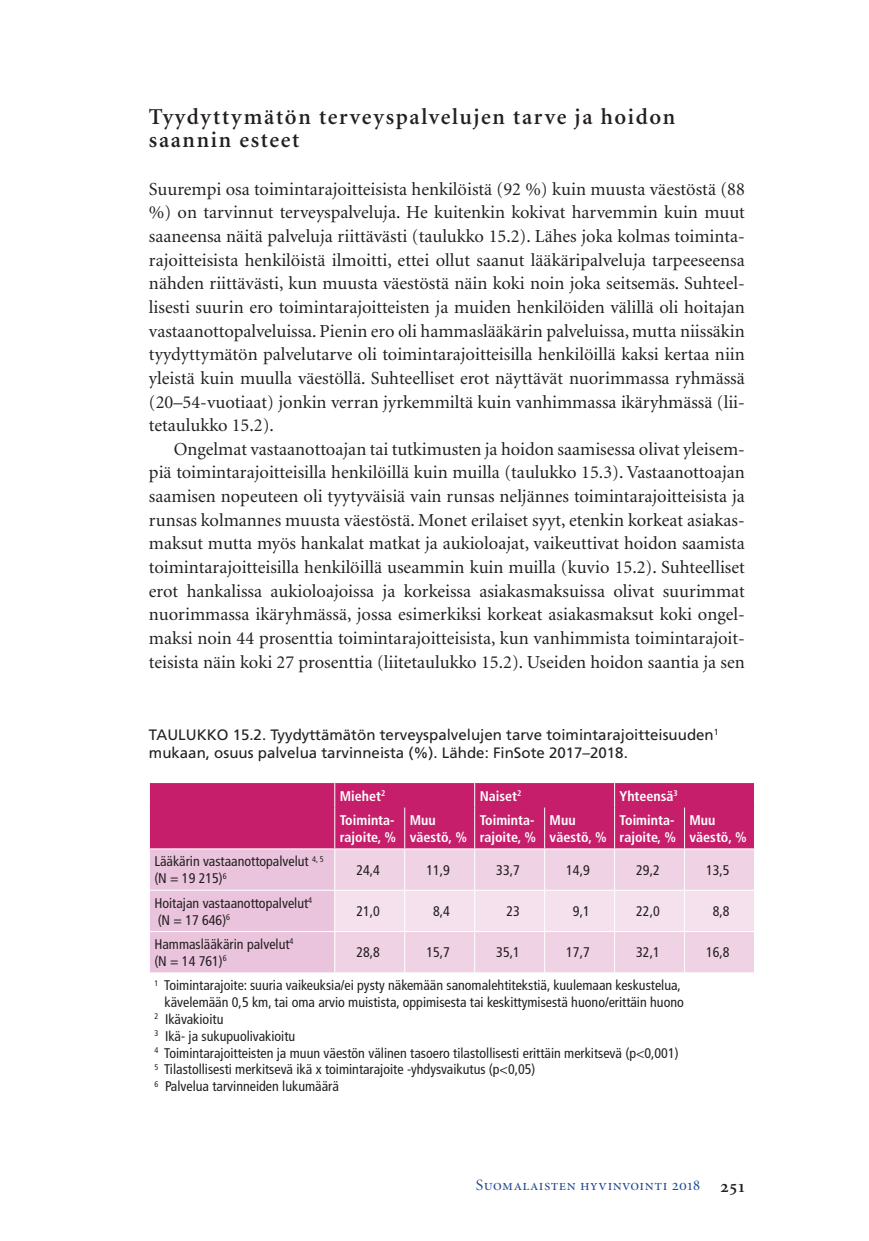
<style>
.page{position:relative;width:869px;height:1241px;background:#fff}
.page>*{position:absolute;margin:0;border:0;box-sizing:border-box;transform-origin:0 0}
.t1{font:600 22.75px/23.6px "Minion";letter-spacing:.07em;color:#231f20}
.t2{font:18.38px/23.6px "Minion";color:#231f20;text-align:justify}
.t3{font:15.75px "Minion Display Regular SC";letter-spacing:.03em;color:#1c458e}
.t4{font:15.05px/18px "Frutiger";color:#231f20}
.t5{font:condensed 14px/16.8px "Frutiger";color:#231f20}
.t6{font:700 condensed 14px/16.8px "Frutiger";color:#fff}
.s1{font-family:"Minion Semibold SC";font-size:17.85px;color:#231f20}
</style>
<div class="page">
<svg style="left:149px;top:783px;width:605px;height:189px;background:#e093b9"></svg>
<hr style="left:334px;top:807px;width:1px;height:41px;background:#fff">
<hr style="left:404px;top:807px;width:1px;height:41px;background:#fff">
<hr style="left:474px;top:807px;width:1px;height:41px;background:#fff">
<hr style="left:544px;top:807px;width:1px;height:41px;background:#fff">
<hr style="left:614px;top:807px;width:1px;height:41px;background:#fff">
<hr style="left:683px;top:807px;width:1px;height:41px;background:#fff">
<hr style="left:753px;top:807px;width:1px;height:41px;background:#fff">
<hr style="left:149px;top:848px;width:185px;height:1px;background:#fff">
<hr style="left:149px;top:849px;width:1px;height:40px;background:#fff">
<hr style="left:149px;top:889px;width:185px;height:1px;background:#fff">
<hr style="left:149px;top:890px;width:1px;height:41px;background:#fff">
<hr style="left:149px;top:931px;width:185px;height:1px;background:#fff">
<hr style="left:149px;top:931px;width:1px;height:41px;background:#fff">
<hr style="left:334px;top:848px;width:70px;height:1px;background:#fff">
<hr style="left:334px;top:849px;width:1px;height:40px;background:#fff">
<hr style="left:404px;top:848px;width:70px;height:1px;background:#fff">
<hr style="left:404px;top:849px;width:1px;height:40px;background:#fff">
<hr style="left:474px;top:848px;width:70px;height:1px;background:#fff">
<hr style="left:474px;top:849px;width:1px;height:40px;background:#fff">
<hr style="left:544px;top:848px;width:70px;height:1px;background:#fff">
<hr style="left:544px;top:849px;width:1px;height:40px;background:#fff">
<hr style="left:614px;top:848px;width:70px;height:1px;background:#fff">
<hr style="left:614px;top:849px;width:1px;height:40px;background:#fff">
<hr style="left:684px;top:848px;width:70px;height:1px;background:#fff">
<hr style="left:683px;top:849px;width:1px;height:40px;background:#fff">
<hr style="left:753px;top:849px;width:1px;height:40px;background:#fff">
<hr style="left:334px;top:931px;width:1px;height:41px;background:#fff">
<hr style="left:404px;top:931px;width:1px;height:41px;background:#fff">
<hr style="left:474px;top:931px;width:1px;height:41px;background:#fff">
<hr style="left:544px;top:931px;width:1px;height:41px;background:#fff">
<hr style="left:614px;top:931px;width:1px;height:41px;background:#fff">
<hr style="left:683px;top:931px;width:1px;height:41px;background:#fff">
<hr style="left:753px;top:931px;width:1px;height:41px;background:#fff">
<hr style="left:334px;top:889px;width:70px;height:1px;background:#fff">
<hr style="left:334px;top:890px;width:1px;height:41px;background:#fff">
<hr style="left:334px;top:931px;width:70px;height:1px;background:#fff">
<hr style="left:404px;top:889px;width:70px;height:1px;background:#fff">
<hr style="left:404px;top:890px;width:1px;height:41px;background:#fff">
<hr style="left:404px;top:931px;width:70px;height:1px;background:#fff">
<hr style="left:474px;top:889px;width:70px;height:1px;background:#fff">
<hr style="left:474px;top:890px;width:1px;height:41px;background:#fff">
<hr style="left:474px;top:931px;width:70px;height:1px;background:#fff">
<hr style="left:544px;top:889px;width:70px;height:1px;background:#fff">
<hr style="left:544px;top:890px;width:1px;height:41px;background:#fff">
<hr style="left:544px;top:931px;width:70px;height:1px;background:#fff">
<hr style="left:614px;top:889px;width:70px;height:1px;background:#fff">
<hr style="left:614px;top:890px;width:1px;height:41px;background:#fff">
<hr style="left:614px;top:931px;width:70px;height:1px;background:#fff">
<hr style="left:684px;top:889px;width:70px;height:1px;background:#fff">
<hr style="left:683px;top:890px;width:1px;height:41px;background:#fff">
<hr style="left:753px;top:890px;width:1px;height:41px;background:#fff">
<hr style="left:684px;top:931px;width:70px;height:1px;background:#fff">
<p class="t1" style="left:149px;top:105px;width:527px">Tyydyttymätön terveyspalvelujen tarve ja hoidon saannin esteet</p>
<p class="t2" style="left:149px;top:178px;width:597px">Suurempi osa toimintarajoitteisista henkilöistä (92 %) kuin muusta väestöstä (88 %) on tarvinnut terveyspalveluja. He kuitenkin kokivat harvemmin kuin muut saaneensa näitä palveluja riittävästi (taulukko 15.2). Lähes joka kolmas toiminta&shy;rajoitteisista henkilöistä ilmoitti, ettei ollut saanut lääkäripalveluja tarpeeseensa nähden riittävästi, kun muusta väestöstä näin koki noin joka seitsemäs. Suhteel&shy;lisesti suurin ero toimintarajoitteisten ja muiden henkilöiden välillä oli hoitajan vastaanottopalveluissa. Pienin ero oli hammaslääkärin palveluissa, mutta niissäkin tyydyttymätön palvelutarve oli toimintarajoitteisilla henkilöillä kaksi kertaa niin yleistä kuin muulla väestöllä. Suhteelliset erot näyttävät nuorimmassa ryhmässä (20–54-vuotiaat) jonkin verran jyrkemmiltä kuin vanhimmassa ikäryhmässä (lii&shy;tetaulukko 15.2).</p>
<p class="t2" style="left:149px;top:438px;width:597px;text-indent:25px">Ongelmat vastaanottoajan tai tutkimusten ja hoidon saamisessa olivat yleisem&shy;piä toimintarajoitteisilla henkilöillä kuin muilla (taulukko 15.3). Vastaanottoajan saamisen nopeuteen oli tyytyväisiä vain runsas neljännes toimintarajoitteisista ja runsas kolmannes muusta väestöstä. Monet erilaiset syyt, etenkin korkeat asiakas&shy;maksut mutta myös hankalat matkat ja aukioloajat, vaikeuttivat hoidon saamista toimintarajoitteisilla henkilöillä useammin kuin muilla (kuvio 15.2). Suhteelliset erot hankalissa aukioloajoissa ja korkeissa asiakasmaksuissa olivat suurimmat nuorimmassa ikäryhmässä, jossa esimerkiksi korkeat asiakasmaksut koki ongel&shy;maksi noin 44 prosenttia toimintarajoitteisista, kun vanhimmista toimintarajoit&shy;teisista näin koki 27 prosenttia (liitetaulukko 15.2). Useiden hoidon saantia ja sen</p>
<p class="t4" style="left:149px;top:725px;width:571px">TAULUKKO 15.2. Tyydyttämätön terveyspalvelujen tarve toimintarajoitteisuuden<sup>1 </sup>mukaan, osuus palvelua tarvinneista (%). Lähde: FinSote 2017–2018.</p>
<p class="t6" style="left:339px;top:787px;width:47px">Miehet<sup>2</sup></p>
<p class="t6" style="left:479px;top:787px;width:43px">Naiset<sup>2</sup></p>
<p class="t6" style="left:619px;top:787px;width:60px">Yhteensä<sup>3</sup></p>
<p class="t6" style="left:339px;top:811px;width:58px">Toiminta&shy;rajoite, %</p>
<p class="t6" style="left:409px;top:811px;width:59px">Muu väestö, %</p>
<p class="t6" style="left:479px;top:811px;width:58px">Toiminta&shy;rajoite, %</p>
<p class="t6" style="left:549px;top:811px;width:59px">Muu väestö, %</p>
<p class="t6" style="left:619px;top:811px;width:58px">Toiminta&shy;rajoite, %</p>
<p class="t6" style="left:689px;top:811px;width:59px">Muu väestö, %</p>
<p class="t5" style="left:154px;top:853px;width:171px">Lääkärin vastaanottopalvelut <sup>4,</sup> <sup>5 </sup>(N = 19 215)<sup>6</sup></p>
<p class="t5" style="left:356px;top:861px;width:25px">24,4</p>
<p class="t5" style="left:426px;top:861px;width:25px">11,9</p>
<p class="t5" style="left:496px;top:861px;width:25px">33,7</p>
<p class="t5" style="left:566px;top:861px;width:25px">14,9</p>
<p class="t5" style="left:636px;top:861px;width:25px">29,2</p>
<p class="t5" style="left:705px;top:861px;width:25px">13,5</p>
<p class="t5" style="left:154px;top:894px;width:159px">Hoitajan vastaanottopalvelut<sup>4 </sup>(N = 17 646)<sup>6</sup></p>
<p class="t5" style="left:356px;top:902px;width:25px">21,0</p>
<p class="t5" style="left:433px;top:902px;width:18px">8,4</p>
<p class="t5" style="left:506px;top:902px;width:15px">23</p>
<p class="t5" style="left:572px;top:902px;width:18px">9,1</p>
<p class="t5" style="left:636px;top:902px;width:25px">22,0</p>
<p class="t5" style="left:712px;top:902px;width:18px">8,8</p>
<p class="t5" style="left:154px;top:935px;width:140px">Hammaslääkärin palvelut<sup>4 </sup>(N = 14 761)<sup>6</sup></p>
<p class="t5" style="left:356px;top:944px;width:25px">28,8</p>
<p class="t5" style="left:426px;top:944px;width:25px">15,7</p>
<p class="t5" style="left:496px;top:944px;width:25px">35,1</p>
<p class="t5" style="left:566px;top:944px;width:25px">17,7</p>
<p class="t5" style="left:636px;top:944px;width:25px">32,1</p>
<p class="t5" style="left:705px;top:944px;width:25px">16,8</p>
<p class="t5" style="left:154px;top:977px;width:528px"><sup>1</sup> Toimintarajoite: suuria vaikeuksia/ei pysty näkemään sanomalehtitekstiä, kuulemaan keskustelua,</p>
<p class="t5" style="left:164px;top:993px;width:520px">kävelemään 0,5 km, tai oma arvio muistista, oppimisesta tai keskittymisestä huono/erittäin huono</p>
<p class="t5" style="left:154px;top:1010px;width:70px"><sup>2</sup> Ikävakioitu</p>
<p class="t5" style="left:154px;top:1027px;width:142px"><sup>3</sup> Ikä- ja sukupuolivakioitu</p>
<p class="t5" style="left:154px;top:1044px;width:525px"><sup>4</sup> Toimintarajoitteisten ja muun väestön välinen tasoero tilastollisesti erittäin merkitsevä (p&lt;0,001)</p>
<p class="t5" style="left:154px;top:1061px;width:382px"><sup>5</sup> Tilastollisesti merkitsevä ikä x toimintarajoite -yhdysvaikutus (p&lt;0,05)</p>
<p class="t5" style="left:154px;top:1077px;width:186px"><sup>6</sup> Palvelua tarvinneiden lukumäärä</p>
<p class="t3" style="left:475px;top:1177px;width:270px">Suomalaisten hyvinvointi 2018 <span class="s1">251</span></p>
</div>
